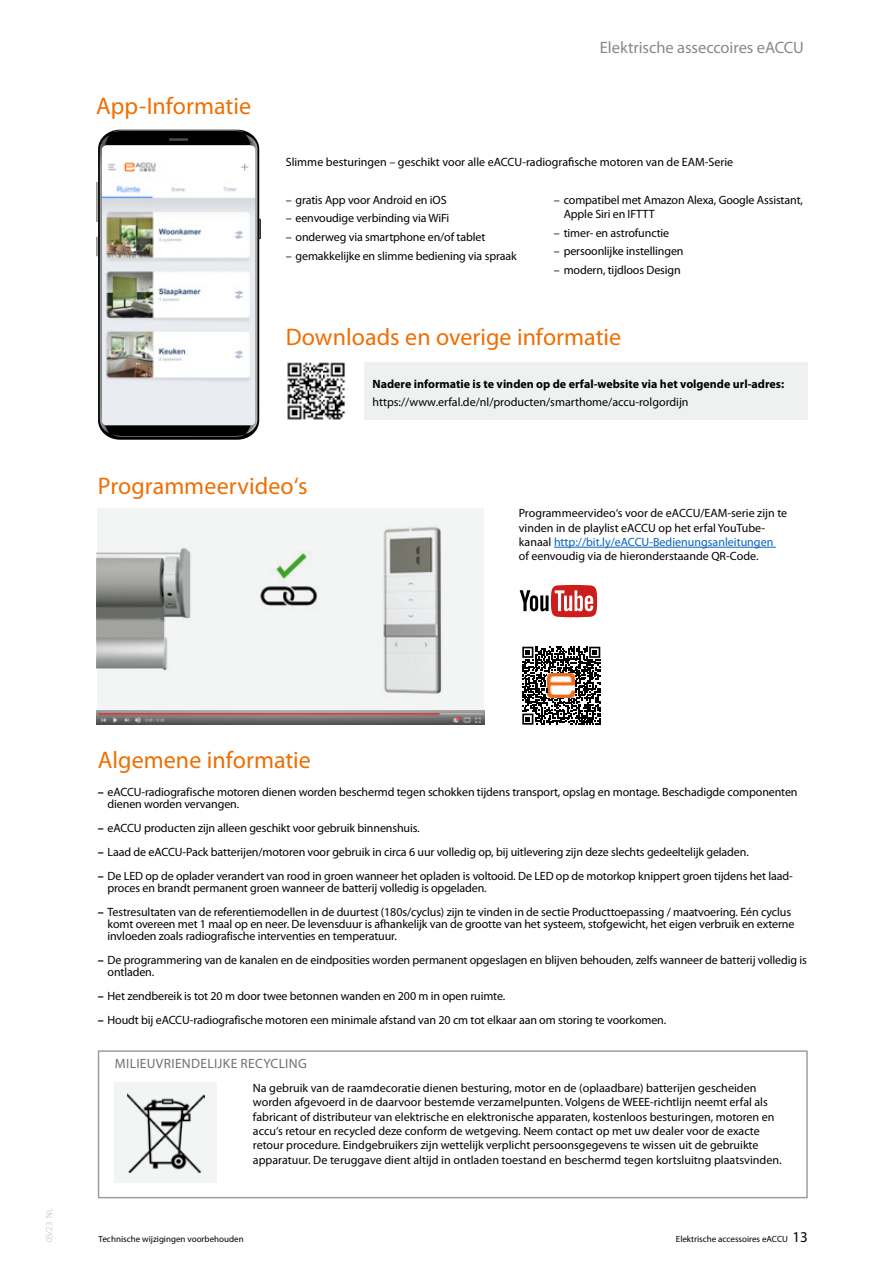
<style>
.page{position:relative;width:893px;height:1263px;background:#fff}
.page>*{position:absolute;margin:0;border:0;box-sizing:border-box;transform-origin:0 0}
.t1{font:24px "Myriad Pro";color:#ef6e00}
.t2{font:16.5px "Myriad Pro";letter-spacing:-.005em;color:#878988}
.t3{font:13.5px "Myriad Pro";letter-spacing:.025em;color:#6f7070}
.t4{font:12px/14.4px "Myriad Pro";letter-spacing:-.01em;color:#000}
.t5{font:700 12px "Myriad Pro";color:#000}
.t6{font:9px "Myriad Pro";color:#000}
.t7{font:300 9px "Myriad Pro";color:#b1b4b4}
.s1{color:#0563c1}
.s2{font-weight:700}
.s3{font-size:15px}
</style>
<div class="page">
<svg style="left:520px;top:585px;width:77px;height:32px"></svg>
<img style="left:97px;top:508px;width:383px;height:202px">
<img style="left:97px;top:710px;width:387px;height:15px">
<svg style="left:522px;top:647px;width:78px;height:78px"></svg>
<div style="left:98px;top:1050px;width:710px;height:148px;border:2px solid #9d9e9e"></div>
<hr style="left:554px;top:547px;width:222px;height:1px;background:#0563c1">
<div style="left:364px;top:363px;width:444px;height:57px;background:#eff0f0"></div>
<img style="left:287px;top:362px;width:58px;height:58px">
<div style="left:115px;top:1083px;width:102px;height:100px;background:#f3f4f4"></div>
<img style="left:128px;top:1094px;width:76px;height:78px">
<svg style="left:98px;top:131px;width:161px;height:309px;background:#393939"></svg>
<svg style="left:97px;top:182px;width:1px;height:40px"></svg>
<svg style="left:97px;top:237px;width:1px;height:19px"></svg>
<svg style="left:259px;top:218px;width:2px;height:21px"></svg>
<svg style="left:112px;top:130px;width:133px;height:3px"></svg>
<svg style="left:112px;top:435px;width:133px;height:2px"></svg>
<svg style="left:100px;top:134px;width:157px;height:301px;background:#323333"></svg>
<img style="left:102px;top:145px;width:153px;height:280px">
<h1 class="t1" style="left:96px;top:91px;width:156px">App-Informatie</h1>
<h2 class="t2" style="left:600px;top:37px;width:205px">Elektrische asseccoires eACCU</h2>
<p class="t4" style="left:286px;top:155px;width:449px">Slimme besturingen – geschikt voor alle eACCU-radiografische motoren van de EAM-Serie</p>
<p class="t4" style="left:286px;top:192px;width:162px">– gratis App voor Android en iOS</p>
<p class="t4" style="left:286px;top:211px;width:165px">– eenvoudige verbinding via WiFi</p>
<p class="t4" style="left:286px;top:230px;width:201px">– onderweg via smartphone en/of tablet</p>
<p class="t4" style="left:286px;top:248px;width:232px">– gemakkelijke en slimme bediening via spraak</p>
<p class="t4" style="left:564px;top:192px;width:241px;text-indent:-10px">– compatibel met Amazon Alexa, Google Assistant,<br>Apple Siri en IFTTT</p>
<p class="t4" style="left:554px;top:225px;width:117px">– timer- en astrofunctie</p>
<p class="t4" style="left:554px;top:244px;width:131px">– persoonlijke instellingen</p>
<p class="t4" style="left:554px;top:263px;width:128px">– modern, tijdloos Design</p>
<h1 class="t1" style="left:286px;top:322px;width:337px">Downloads en overige informatie</h1>
<p class="t5" style="left:372px;top:376px;width:413px">Nadere informatie is te vinden op de erfal-website via het volgende url-adres:</p>
<p class="t4" style="left:372px;top:394px;width:318px">https://www.erfal.de/nl/producten/smarthome/accu-rolgordijn</p>
<h1 class="t1" style="left:98px;top:471px;width:211px">Programmeervideo‘s</h1>
<p class="t4" style="left:519px;top:506px;width:270px">Programmeervideo‘s voor de eACCU/EAM-serie zijn te vinden in de playlist eACCU op het erfal YouTube&shy;kanaal <span class="s1">http://bit.ly/eACCU-Bedienungsanleitungen<br></span>of eenvoudig via de hieronderstaande QR-Code.</p>
<p class="t7" style="left:44px;top:1242px;width:36px;rotate:-90deg">05/23 NL</p>
<h1 class="t1" style="left:98px;top:745px;width:215px">Algemene informatie</h1>
<p class="t4" style="left:108px;top:785px;width:691px;line-height:12px;text-indent:-10px"><span class="s2">–</span> eACCU-radiografische motoren dienen worden beschermd tegen schokken tijdens transport, opslag en montage. Beschadigde componenten dienen worden vervangen.</p>
<p class="t4" style="left:98px;top:820px;width:323px"><span class="s2">–</span> eACCU producten zijn alleen geschikt voor gebruik binnenshuis.</p>
<p class="t4" style="left:98px;top:844px;width:653px"><span class="s2">–</span> Laad de eACCU-Pack batterijen/motoren voor gebruik in circa 6 uur volledig op, bij uitlevering zijn deze slechts gedeeltelijk geladen.</p>
<p class="t4" style="left:108px;top:869px;width:687px;line-height:12px;text-indent:-10px"><span class="s2">–</span> De LED op de oplader verandert van rood in groen wanneer het opladen is voltooid. De LED op de motorkop knippert groen tijdens het laad&shy;proces en brandt permanent groen wanneer de batterij volledig is opgeladen.</p>
<p class="t4" style="left:108px;top:905px;width:688px;line-height:12px;text-indent:-10px"><span class="s2">–</span> Testresultaten van de referentiemodellen in de duurtest (180s/cyclus) zijn te vinden in de sectie Producttoepassing / maatvoering. Eén cyclus komt overeen met 1 maal op en neer. De levensduur is afhankelijk van de grootte van het systeem, stofgewicht, het eigen verbruik en externe invloeden zoals radiografische interventies en temperatuur.</p>
<p class="t4" style="left:108px;top:953px;width:701px;line-height:12px;text-indent:-10px"><span class="s2">–</span> De programmering van de kanalen en de eindposities worden permanent opgeslagen en blijven behouden, zelfs wanneer de batterij volledig is ontladen.</p>
<p class="t4" style="left:98px;top:988px;width:409px"><span class="s2">–</span> Het zendbereik is tot 20 m door twee betonnen wanden en 200 m in open ruimte.</p>
<p class="t4" style="left:98px;top:1012px;width:570px"><span class="s2">–</span> Houdt bij eACCU-radiografische motoren een minimale afstand van 20 cm tot elkaar aan om storing te voorkomen.</p>
<p class="t3" style="left:115px;top:1055px;width:193px">MILIEUVRIENDELIJKE RECYCLING</p>
<p class="t4" style="left:253px;top:1080px;width:530px">Na gebruik van de raamdecoratie dienen besturing, motor en de (oplaadbare) batterijen gescheiden worden afgevoerd in de daarvoor bestemde verzamelpunten. Volgens de WEEE-richtlijn neemt erfal als fabricant of distributeur van elektrische en elektronische apparaten, kostenloos besturingen, motoren en accu‘s retour en recycled deze conform de wetgeving. Neem contact op met uw dealer voor de exacte retour procedure. Eindgebruikers zijn wettelijk verplicht persoonsgegevens te wissen uit de gebruikte apparatuur. De teruggave dient altijd in ontladen toestand en beschermd tegen kortsluitng plaatsvinden.</p>
<p class="t6" style="left:99px;top:1233px;width:147px">Technische wijzigingen voorbehouden</p>
<p class="t6" style="left:676px;top:1233px;width:134px">Elektrische accessoires eACCU <span class="s3">13</span></p>
</div>
